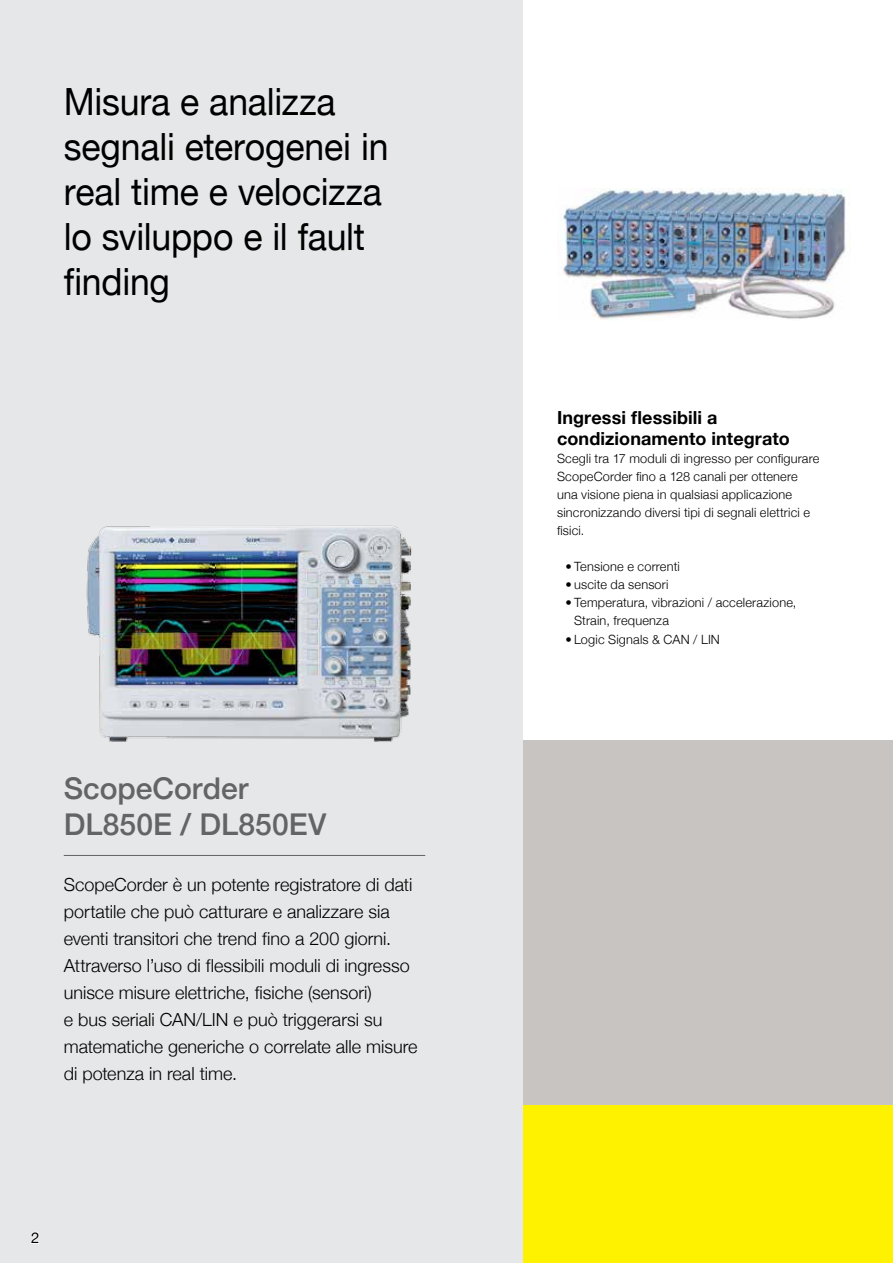
<style>
.page{position:relative;width:893px;height:1263px;background:#fff}
.page>*{position:absolute;margin:0;border:0;box-sizing:border-box;transform-origin:0 0}
.t1{font:37.5px/45px "Helvetica Neue";letter-spacing:-.005em;color:#000;scale:.95 1}
.t2{font:500 30px/36px "Helvetica Neue";letter-spacing:.005em;color:#636466}
.t3{font:300 18px/27px "Helvetica Neue";color:#000}
.t4{font:700 18px/21px "Helvetica Neue";letter-spacing:.005em;color:#000}
.t5{font:15px "Helvetica Neue";color:#000}
.t6{font:300 12.75px/18px "Helvetica Neue";letter-spacing:.015em;color:#000}
</style>
<div class="page">
<div style="left:508px;top:740px;width:385px;height:523px;background:#c7c4c1"></div>
<div style="left:0;top:0;width:523px;height:1263px;background:#e6e7e8"></div>
<img style="left:86px;top:525px;width:326px;height:217px">
<div style="left:523px;top:1106px;width:370px;height:157px;background:#fff200"></div>
<svg style="left:31px;top:1232px;width:8px;height:12px"></svg>
<hr style="left:64px;top:855px;width:361px;height:1px;background:#636466">
<img style="left:563px;top:188px;width:287px;height:132px">
<h1 class="t1" style="left:64px;top:81px;width:343px">Misura e analizza segnali eterogenei in real time e velocizza lo sviluppo e il fault finding</h1>
<h2 class="t2" style="left:64px;top:769px;width:264px">ScopeCorder<br>DL850E / DL850EV</h2>
<p class="t3" style="left:64px;top:870px;width:355px">ScopeCorder è un potente registratore di dati portatile che può catturare e analizzare sia eventi transitori che trend fino a 200 giorni.<br>Attraverso l’uso di flessibili moduli di ingresso unisce misure elettriche, fisiche (sensori)<br>e bus seriali CAN/LIN e può triggerarsi su matematiche generiche o correlate alle misure di potenza in real time.</p>
<p class="t5" style="left:31px;top:1227px;width:10px">2</p>
<p class="t4" style="left:557px;top:408px;width:234px">Ingressi flessibili a condizionamento integrato</p>
<p class="t6" style="left:557px;top:449px;width:264px">Scegli tra 17 moduli di ingresso per configurare ScopeCorder fino a 128 canali per ottenere una visione piena in qualsiasi applicazione sincronizzando diversi tipi di segnali elettrici e fisici.</p>
<p class="t6" style="left:566px;top:557px;width:116px">• Tensione e correnti</p>
<p class="t6" style="left:566px;top:575px;width:104px">• uscite da sensori</p>
<p class="t6" style="left:574px;top:593px;width:224px;text-indent:-9px">• Temperatura, vibrazioni / accelerazione,<br>Strain, frequenza</p>
<p class="t6" style="left:566px;top:629px;width:156px">• Logic Signals &amp; CAN / LIN</p>
</div>
